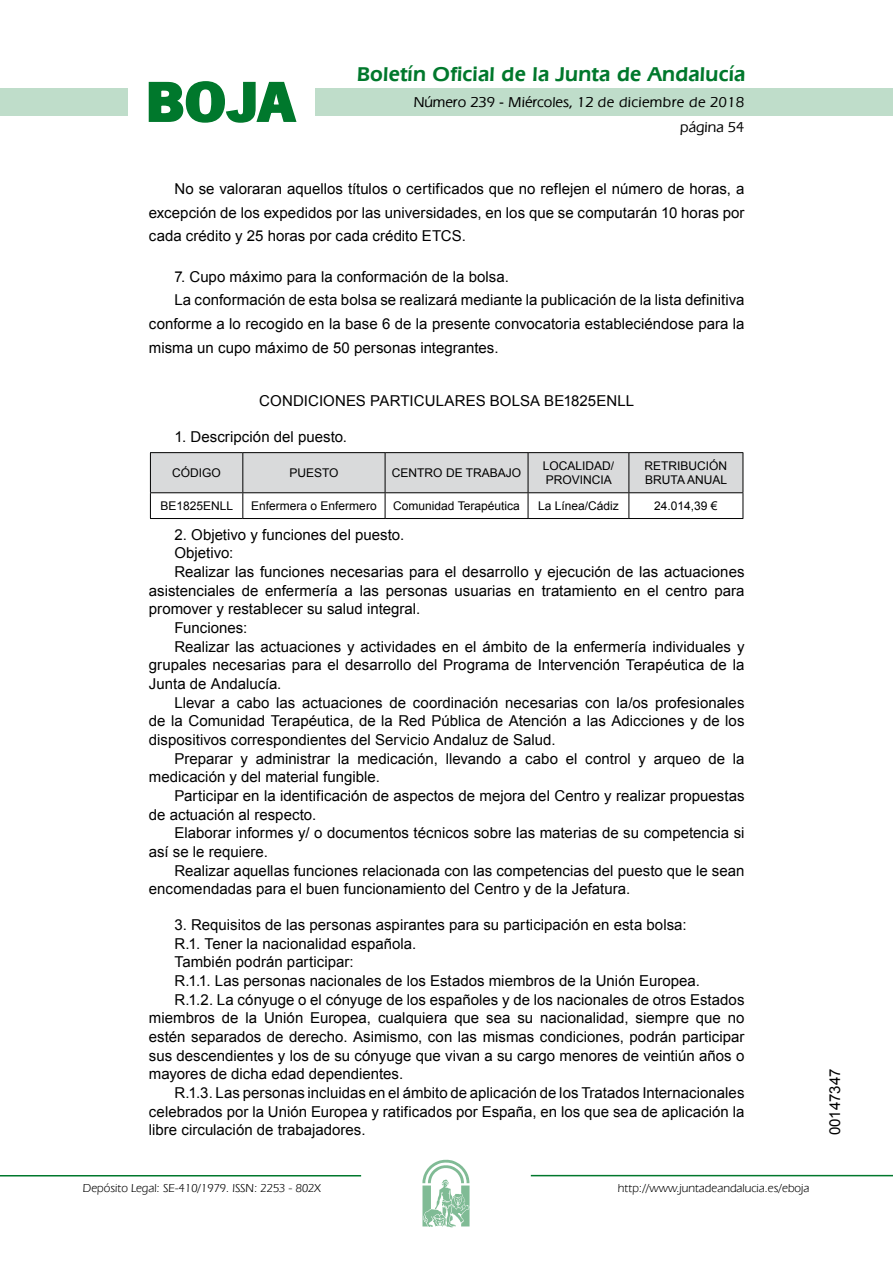
<style>
.page{position:relative;width:893px;height:1263px;background:#fff}
.page>*{position:absolute;margin:0;border:0;box-sizing:border-box;transform-origin:0 0}
.t1{font:700 57.75px "News Got T";color:#00782c;scale:1.14 1}
.t2{font:600 21px "Eras IT Cby BT";letter-spacing:.01em;color:#00782c}
.t3{font:15px/23.5px "Arial";color:#000;text-align:justify}
.t4{font:500 15px/24.5px "Eras IT Cby BT";color:#000;text-align:right}
.t5{font:12px/14.4px "Arial";color:#000}
.t6{font:12px "Eras IT Cby BT";color:#000}
</style>
<div class="page">
<div style="left:315px;top:88px;width:577px;height:28px;background:#bfddca"></div>
<div style="left:0;top:88px;width:128px;height:28px;background:#bfddca"></div>
<hr style="left:0;top:1175px;width:361px;height:2px;background:#00782c">
<svg style="left:422px;top:1159px;width:47px;height:68px"></svg>
<hr style="left:531px;top:1175px;width:361px;height:1px;background:#00782c">
<svg style="left:148px;top:81px;width:149px;height:42px"></svg>
<hr style="left:150px;top:452px;width:93px;height:1px;background:#000">
<hr style="left:243px;top:452px;width:142px;height:1px;background:#000">
<hr style="left:385px;top:452px;width:143px;height:1px;background:#000">
<hr style="left:528px;top:452px;width:101px;height:1px;background:#000">
<hr style="left:629px;top:452px;width:114px;height:1px;background:#000">
<svg style="left:150px;top:453px;width:593px;height:65px"></svg>
<hr style="left:150px;top:518px;width:93px;height:1px;background:#000">
<hr style="left:243px;top:518px;width:142px;height:1px;background:#000">
<hr style="left:385px;top:518px;width:143px;height:1px;background:#000">
<hr style="left:528px;top:518px;width:101px;height:1px;background:#000">
<hr style="left:629px;top:518px;width:114px;height:1px;background:#000">
<h1 class="t1" style="left:145px;top:68px;width:133px">BOJA</h1>
<h2 class="t2" style="left:357px;top:62px;width:390px">Boletín Oficial de la Junta de Andalucía</h2>
<p class="t4" style="left:414px;top:90px;width:332px">Número 239 - Miércoles, 12 de diciembre de 2018 página 54</p>
<p class="t3" style="left:149px;top:177px;width:597px;text-indent:26px">No se valoraran aquellos títulos o certificados que no reflejen el número de horas, a excepción de los expedidos por las universidades, en los que se computarán 10 horas por cada crédito y 25 horas por cada crédito ETCS.</p>
<p class="t3" style="left:174px;top:265px;width:336px">7. Cupo máximo para la conformación de la bolsa.</p>
<p class="t3" style="left:174px;top:289px;width:571px">La conformación de esta bolsa se realizará mediante la publicación de la lista definitiva</p>
<p class="t3" style="left:149px;top:312px;width:597px">conforme a lo recogido en la base 6 de la presente convocatoria estableciéndose para la</p>
<p class="t3" style="left:149px;top:336px;width:351px">misma un cupo máximo de 50 personas integrantes.</p>
<p class="t3" style="left:259px;top:389px;width:376px">CONDICIONES PARTICULARES BOLSA BE1825ENLL</p>
<p class="t3" style="left:174px;top:425px;width:174px">1. Descripción del puesto.</p>
<p class="t5" style="left:172px;top:466px;width:50px">CÓDIGO</p>
<p class="t5" style="left:289px;top:466px;width:51px">PUESTO</p>
<p class="t5" style="left:392px;top:466px;width:131px">CENTRO DE TRABAJO</p>
<p class="t5" style="left:542px;top:459px;width:73px">LOCALIDAD/<br>PROVINCIA</p>
<p class="t5" style="left:644px;top:459px;width:84px">RETRIBUCIÓN<br>BRUTA ANUAL</p>
<p class="t5" style="left:160px;top:499px;width:74px">BE1825ENLL</p>
<p class="t5" style="left:251px;top:499px;width:127px">Enfermera o Enfermero</p>
<p class="t5" style="left:393px;top:499px;width:128px">Comunidad Terapéutica</p>
<p class="t5" style="left:538px;top:499px;width:82px">La Línea/Cádiz</p>
<p class="t5" style="left:654px;top:499px;width:65px">24.014,39 €</p>
<p class="t3" style="left:174px;top:523px;width:231px">2. Objetivo y funciones del puesto.</p>
<p class="t3" style="left:174px;top:542px;width:60px">Objetivo:</p>
<p class="t3" style="left:174px;top:560px;width:571px">Realizar las funciones necesarias para el desarrollo y ejecución de las actuaciones</p>
<p class="t3" style="left:149px;top:579px;width:597px">asistenciales de enfermería a las personas usuarias en tratamiento en el centro para</p>
<p class="t3" style="left:149px;top:598px;width:273px">promover y restablecer su salud integral.</p>
<p class="t3" style="left:174px;top:616px;width:74px">Funciones:</p>
<p class="t3" style="left:174px;top:635px;width:571px">Realizar las actuaciones y actividades en el ámbito de la enfermería individuales y</p>
<p class="t3" style="left:149px;top:654px;width:597px">grupales necesarias para el desarrollo del Programa de Intervención Terapéutica de la</p>
<p class="t3" style="left:149px;top:672px;width:134px">Junta de Andalucía.</p>
<p class="t3" style="left:174px;top:691px;width:571px">Llevar a cabo las actuaciones de coordinación necesarias con la/os profesionales</p>
<p class="t3" style="left:149px;top:710px;width:597px">de la Comunidad Terapéutica, de la Red Pública de Atención a las Adicciones y de los</p>
<p class="t3" style="left:149px;top:728px;width:408px">dispositivos correspondientes del Servicio Andaluz de Salud.</p>
<p class="t3" style="left:174px;top:747px;width:571px">Preparar y administrar la medicación, llevando a cabo el control y arqueo de la</p>
<p class="t3" style="left:149px;top:766px;width:232px">medicación y del material fungible.</p>
<p class="t3" style="left:174px;top:784px;width:571px">Participar en la identificación de aspectos de mejora del Centro y realizar propuestas</p>
<p class="t3" style="left:149px;top:803px;width:169px">de actuación al respecto.</p>
<p class="t3" style="left:174px;top:822px;width:571px">Elaborar informes y/ o documentos técnicos sobre las materias de su competencia si</p>
<p class="t3" style="left:149px;top:840px;width:120px">así se le requiere.</p>
<p class="t3" style="left:174px;top:859px;width:571px">Realizar aquellas funciones relacionada con las competencias del puesto que le sean</p>
<p class="t3" style="left:149px;top:878px;width:483px">encomendadas para el buen funcionamiento del Centro y de la Jefatura.</p>
<p class="t3" style="left:174px;top:913px;width:513px">3. Requisitos de las personas aspirantes para su participación en esta bolsa:</p>
<p class="t3" style="left:174px;top:932px;width:243px">R.1. Tener la nacionalidad española.</p>
<p class="t3" style="left:174px;top:951px;width:181px">También podrán participar:</p>
<p class="t3" style="left:174px;top:969px;width:527px">R.1.1. Las personas nacionales de los Estados miembros de la Unión Europea.</p>
<p class="t3" style="left:174px;top:988px;width:571px">R.1.2. La cónyuge o el cónyuge de los españoles y de los nacionales de otros Estados</p>
<p class="t3" style="left:149px;top:1007px;width:597px">miembros de la Unión Europea, cualquiera que sea su nacionalidad, siempre que no</p>
<p class="t3" style="left:149px;top:1025px;width:597px">estén separados de derecho. Asimismo, con las mismas condiciones, podrán participar</p>
<p class="t3" style="left:149px;top:1044px;width:597px">sus descendientes y los de su cónyuge que vivan a su cargo menores de veintiún años o</p>
<p class="t3" style="left:149px;top:1063px;width:256px">mayores de dicha edad dependientes.</p>
<p class="t3" style="left:174px;top:1081px;width:571px">R.1.3. Las personas incluidas en el ámbito de aplicación de los Tratados Internacionales</p>
<p class="t3" style="left:149px;top:1100px;width:597px">celebrados por la Unión Europea y ratificados por España, en los que sea de aplicación la</p>
<p class="t3" style="left:149px;top:1119px;width:218px">libre circulación de trabajadores.</p>
<p class="t6" style="left:83px;top:1181px;width:239px">Depósito Legal: SE-410/1979. ISSN: 2253 - 802X</p>
<p class="t6" style="left:618px;top:1181px;width:193px">http://www.juntadeandalucia.es/eboja</p>
<p class="t3" style="left:823px;top:1135px;width:68px;rotate:-90deg">00147347</p>
</div>
